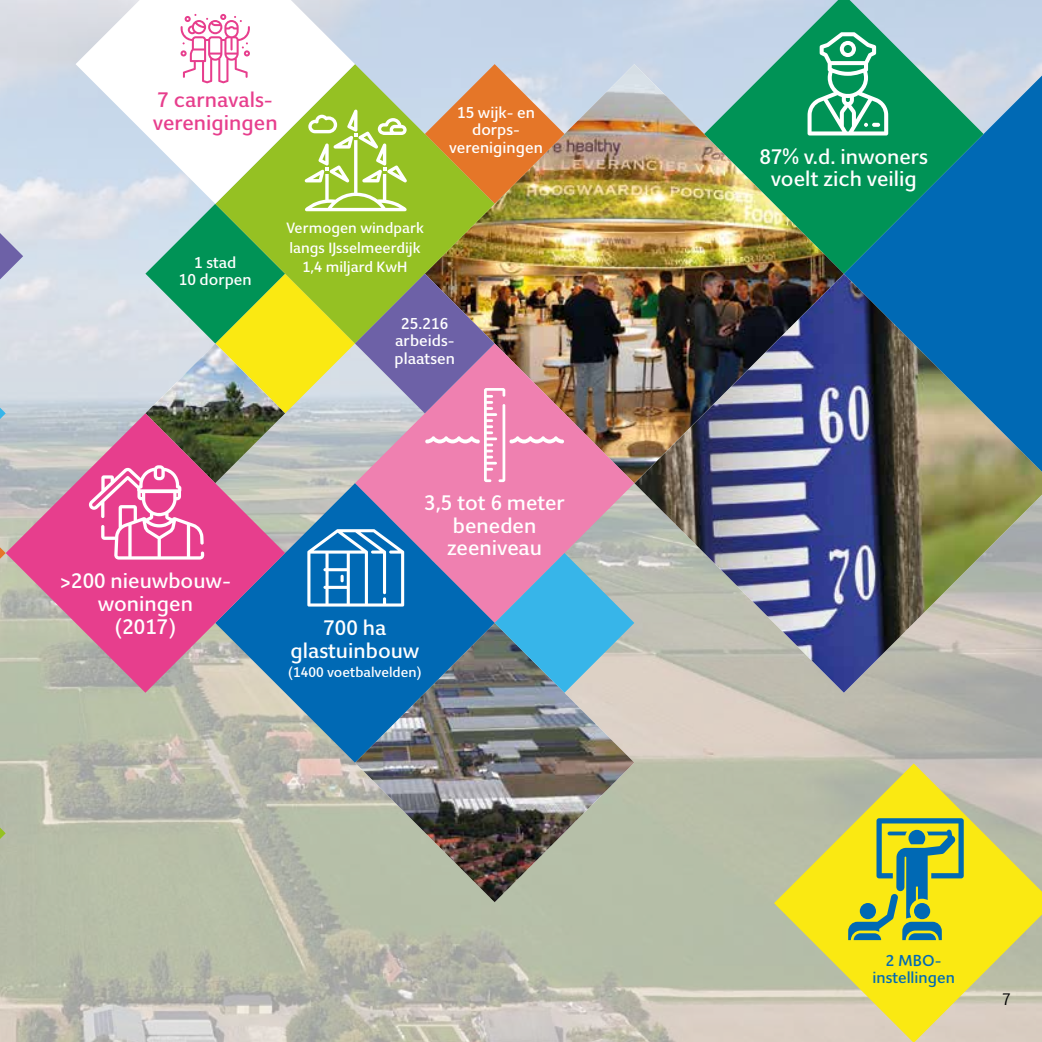
<style>
.page{position:relative;width:1042px;height:1042px;background:#fff}
.page>*{position:absolute;margin:0;border:0;box-sizing:border-box;transform-origin:0 0}
.t1{font:500 21px/22.8px "Giacomo";color:#fff;text-align:center}
.t2{font:500 21px/22.8px "Giacomo";color:#e73e8d}
.t3{font:16.62px "Giacomo";color:#000}
.t4{font:500 15.75px/17.5px "Giacomo";color:#fff;text-align:center}
.t5{font:500 15.75px/17.5px "Giacomo";color:#0069b4;text-align:center}
.t6{font:500 14.88px/19.2px "Giacomo";color:#fff;text-align:center}
.t7{font:500 14px "Giacomo";color:#fff}
</style>
<div class="page">
<img style="left:0;top:0;width:1042px;height:1042px">
<img style="left:634px;top:472px;width:408px;height:221px">
<img style="left:634px;top:64px;width:210px;height:419px">
<img style="left:355px;top:693px;width:279px;height:209px">
<svg style="left:0;top:408px;width:6px;height:11px"></svg>
<svg style="left:0;top:827px;width:6px;height:12px"></svg>
<svg style="left:0;top:547px;width:6px;height:12px"></svg>
<svg style="left:844px;top:76px;width:198px;height:396px;background:#336e99"></svg>
<img style="left:215px;top:693px;width:280px;height:69px">
<svg style="left:774px;top:763px;width:268px;height:279px;background:#d9d170"></svg>
<svg style="left:704px;top:0;width:279px;height:274px;background:#4ea08a"></svg>
<svg style="left:6px;top:413px;width:83px;height:280px;background:#c798aa"></svg>
<svg style="left:76px;top:0;width:279px;height:204px"></svg>
<svg style="left:0;top:233px;width:23px;height:46px"></svg>
<svg style="left:807px;top:32px;width:81px;height:103px"></svg>
<img style="left:89px;top:14px;width:545px;height:679px">
<svg style="left:848px;top:818px;width:116px;height:122px;background:#a0ba4c"></svg>
<p class="t2" style="left:153px;top:89px;width:126px">7 carnavals&shy;verenigingen</p>
<p class="t4" style="left:449px;top:104px;width:95px">15 wijk- en dorps&shy;verenigingen</p>
<p class="t4" style="left:179px;top:254px;width:74px">1 stad<br>10 dorpen</p>
<p class="t6" style="left:286px;top:219px;width:139px">Vermogen windpark langs IJsselmeerdijk<br>1,4 miljard KwH</p>
<p class="t4" style="left:394px;top:315px;width:62px">25.216 arbeids&shy;plaatsen</p>
<p class="t1" style="left:60px;top:570px;width:173px">&gt;200 nieuwbouw&shy;woningen<br>(2017)</p>
<p class="t1" style="left:424px;top:492px;width:142px">3,5 tot 6 meter beneden zeeniveau</p>
<p class="t1" style="left:290px;top:616px;width:131px">700 ha glastuinbouw</p>
<p class="t7" style="left:288px;top:664px;width:135px">(1400 voetbalvelden)</p>
<p class="t1" style="left:759px;top:145px;width:170px">87% v.d. inwoners voelt zich veilig</p>
<p class="t5" style="left:872px;top:951px;width:84px">2 MBO&shy;instellingen</p>
<p class="t3" style="left:1002px;top:990px;width:10px">7</p>
</div>
